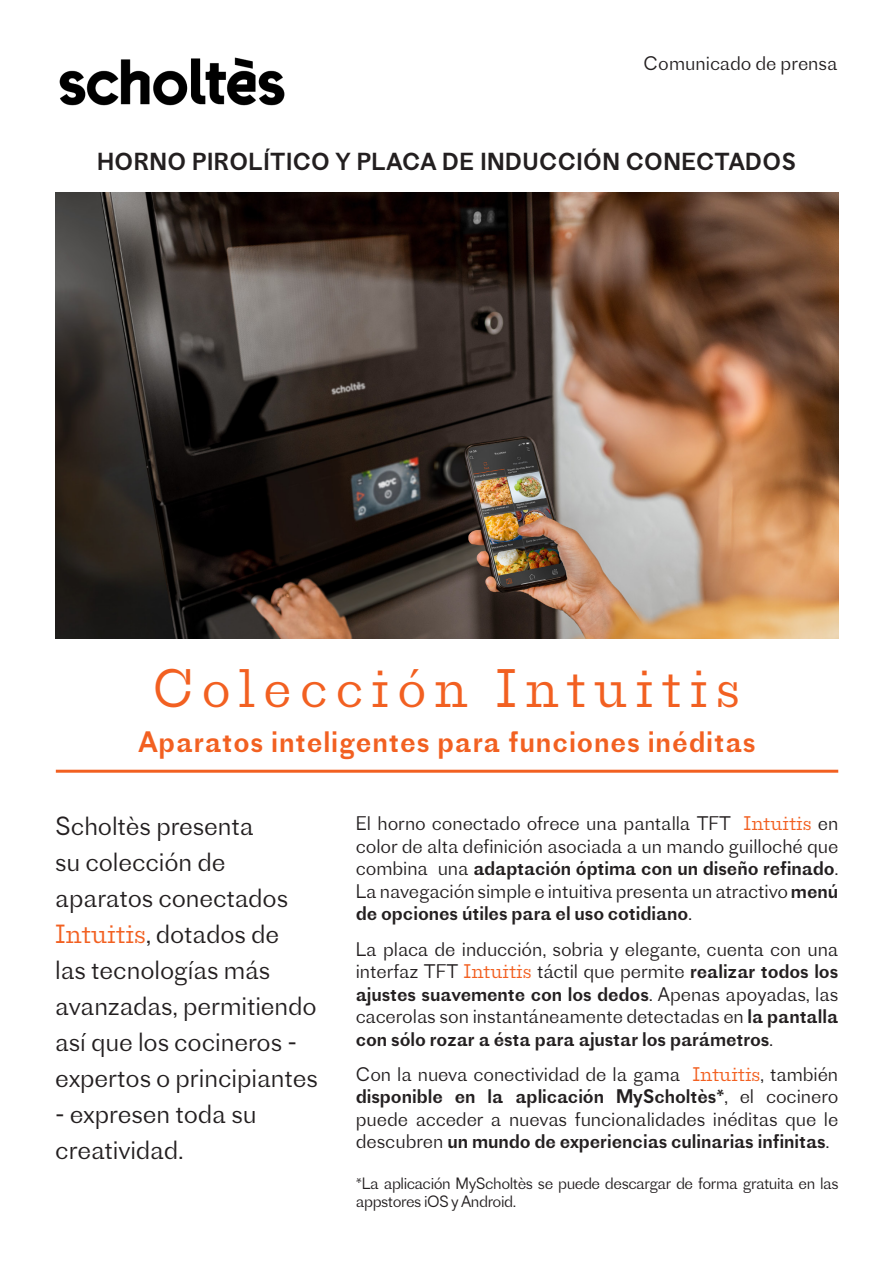
<style>
.page{position:relative;width:893px;height:1263px;background:#fff}
.page>*{position:absolute;margin:0;border:0;box-sizing:border-box;transform-origin:0 0}
.t1{font:300 49.5px "Proto Slab";letter-spacing:.16em;color:#f26021}
.t2{font:27px "Proto Grotesk";letter-spacing:.03em;color:#f26021}
.t3{font:300 24px/36px "Proto Grotesk";letter-spacing:-.005em;color:#231f20}
.t4{font:22.5px "Proto Grotesk";letter-spacing:.02em;color:#231f20}
.t5{font:300 18px/22.5px "Proto Grotesk";letter-spacing:-.005em;color:#231f20;text-align:justify}
.t6{font:300 15px/18px "Proto Grotesk";letter-spacing:-.03em;color:#231f20}
.s1{font-family:"Proto Slab";color:#f26021}
.s2{font-weight:400}
</style>
<div class="page">
<hr style="left:56px;top:770px;width:782px;height:3px;background:#f26021">
<img style="left:59px;top:57px;width:226px;height:49px">
<img style="left:56px;top:193px;width:782px;height:446px">
<p class="t5" style="left:644px;top:52px;width:196px">Comunicado de prensa</p>
<p class="t4" style="left:97px;top:146px;width:700px">HORNO PIROLÍTICO Y PLACA DE INDUCCIÓN CONECTADOS</p>
<p class="t1" style="left:153px;top:654px;width:588px">Colección Intuitis</p>
<p class="t2" style="left:139px;top:723px;width:619px">Aparatos inteligentes para funciones inéditas</p>
<p class="t3" style="left:55px;top:807px;width:264px">Scholtès presenta<br>su colección de aparatos conectados<br><span class="s1">Intuitis</span>, dotados de<br>las tecnologías más avanzadas, permitiendo así que los cocineros - expertos o principiantes</p>
<p class="t3" style="left:55px;top:1095px;width:203px">- expresen toda su creatividad.</p>
<p class="t5" style="left:356px;top:812px;width:484px">El horno conectado ofrece una pantalla TFT <span class="s1">Intuitis</span> en color de alta definición asociada a un mando guilloché que combina una <span class="s2">adaptación óptima con un diseño refinado</span>.<br>La navegación simple e intuitiva presenta un atractivo <span class="s2">menú de opciones útiles para el uso cotidiano</span>.</p>
<p class="t5" style="left:356px;top:937px;width:484px">La placa de inducción, sobria y elegante, cuenta con una interfaz TFT <span class="s1">Intuitis</span> táctil que permite <span class="s2">realizar todos los ajustes suavemente con los dedos</span>. Apenas apoyadas, las cacerolas son instantáneamente detectadas en <span class="s2">la pantalla con sólo rozar a ésta para ajustar los parámetros</span>.</p>
<p class="t5" style="left:356px;top:1062px;width:484px">Con la nueva conectividad de la gama <span class="s1">Intuitis</span>, también <span class="s2">disponible en la aplicación MyScholtès*</span>, el cocinero puede acceder a nuevas funcionalidades inéditas que le descubren <span class="s2">un mundo de experiencias culinarias infinitas</span>.</p>
<p class="t6" style="left:356px;top:1174px;width:484px">*La aplicación MyScholtès se puede descargar de forma gratuita en las appstores iOS y Android.</p>
</div>
